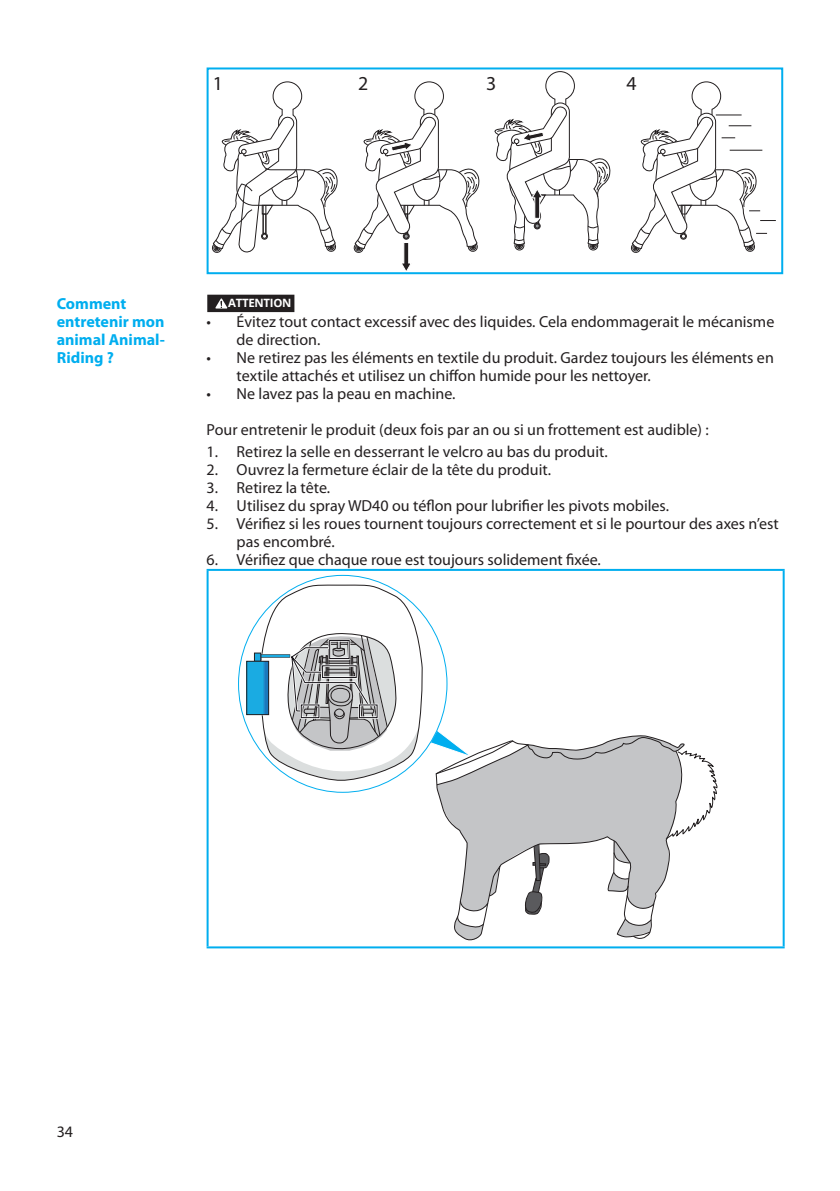
<style>
.page{position:relative;width:840px;height:1191px;background:#fff}
.page>*{position:absolute;margin:0;border:0;box-sizing:border-box;transform-origin:0 0}
.t1{font:19.8px "Myriad Pro";color:#231f20}
.t2{font:16px/18px "Myriad Pro";color:#231f20}
.t3{font:700 16px/18px "Myriad Pro";color:#00aeef}
.t4{font:700 11.4px "Open Sans";letter-spacing:-.025em;color:#fff}
</style>
<div class="page">
<svg style="left:630px;top:81px;width:145px;height:172px"></svg>
<svg style="left:212px;top:81px;width:126px;height:172px"></svg>
<svg style="left:494px;top:71px;width:117px;height:180px"></svg>
<svg style="left:353px;top:81px;width:127px;height:190px"></svg>
<div style="left:206px;top:67px;width:576px;height:207px;border:2px solid #00aeef"></div>
<svg style="left:207px;top:295px;width:87px;height:17px"></svg>
<hr style="left:206px;top:569px;width:578px;height:2px;background:#00aeef">
<hr style="left:206px;top:571px;width:2px;height:375px;background:#00aeef">
<hr style="left:782px;top:571px;width:2px;height:375px;background:#00aeef">
<hr style="left:206px;top:946px;width:578px;height:2px;background:#00aeef">
<svg style="left:245px;top:583px;width:472px;height:364px"></svg>
<p class="t1" style="left:213px;top:71px;width:12px">1</p>
<p class="t1" style="left:358px;top:71px;width:12px">2</p>
<p class="t1" style="left:485px;top:71px;width:12px">3</p>
<p class="t1" style="left:626px;top:71px;width:12px">4</p>
<p class="t3" style="left:57px;top:294px;width:109px">Comment entretenir mon animal Animal-<br>Riding ?</p>
<p class="t4" style="left:228px;top:295px;width:65px">ATTENTION</p>
<p class="t2" style="left:236px;top:312px;width:539px;text-indent:-30px">• Évitez tout contact excessif avec des liquides. Cela endommagerait le mécanisme de direction.</p>
<p class="t2" style="left:236px;top:348px;width:538px;text-indent:-30px">• Ne retirez pas les éléments en textile du produit. Gardez toujours les éléments en textile attachés et utilisez un chiffon humide pour les nettoyer.</p>
<p class="t2" style="left:206px;top:384px;width:250px">• Ne lavez pas la peau en machine.</p>
<p class="t2" style="left:206px;top:420px;width:503px">Pour entretenir le produit (deux fois par an ou si un frottement est audible) :</p>
<p class="t2" style="left:206px;top:442px;width:402px">1. Retirez la selle en desserrant le velcro au bas du produit.</p>
<p class="t2" style="left:206px;top:460px;width:346px">2. Ouvrez la fermeture éclair de la tête du produit.</p>
<p class="t2" style="left:206px;top:478px;width:125px">3. Retirez la tête.</p>
<p class="t2" style="left:206px;top:496px;width:463px">4. Utilisez du spray WD40 ou téflon pour lubrifier les pivots mobiles.</p>
<p class="t2" style="left:236px;top:514px;width:543px;text-indent:-30px">5. Vérifiez si les roues tournent toujours correctement et si le pourtour des axes n’est pas encombré.</p>
<p class="t2" style="left:206px;top:550px;width:395px">6. Vérifiez que chaque roue est toujours solidement fixée.</p>
<p class="t2" style="left:57px;top:1122px;width:18px">34</p>
</div>
